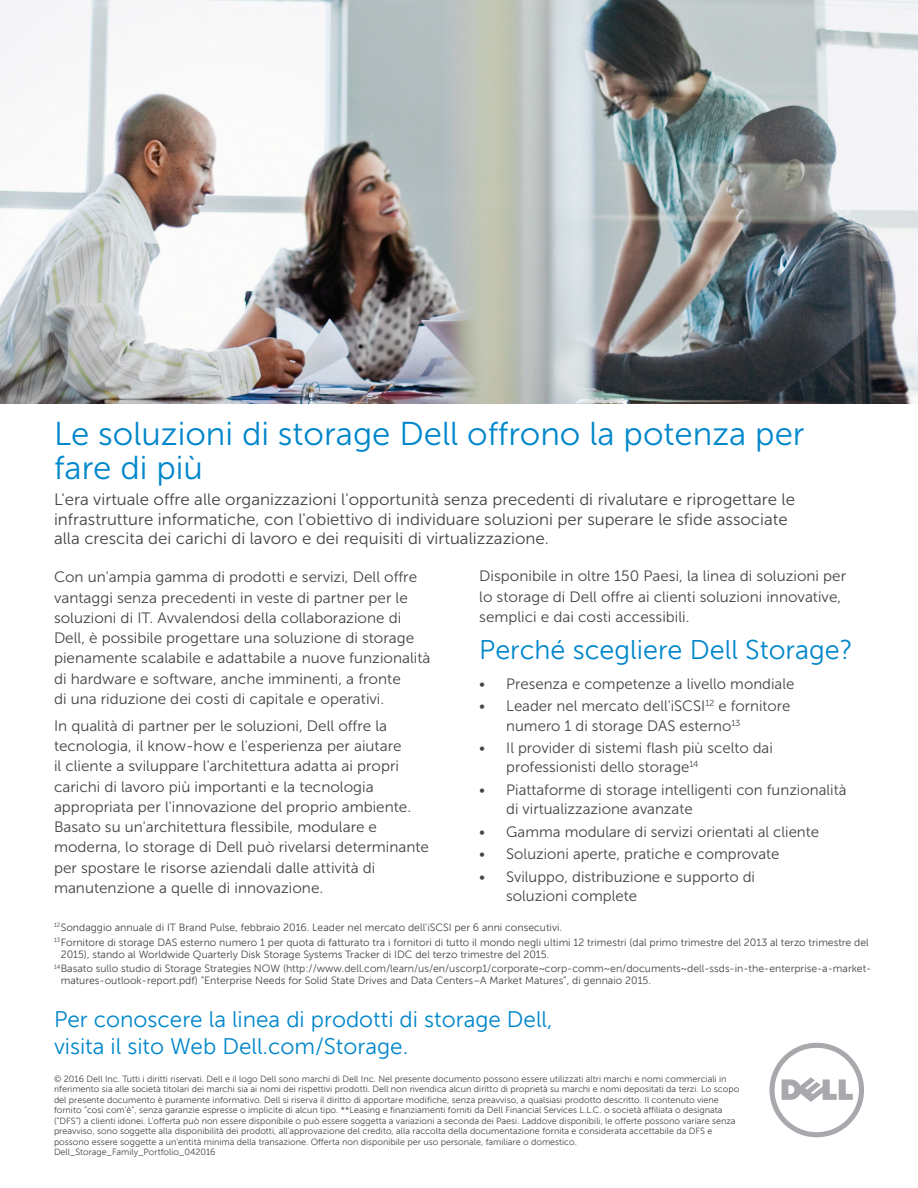
<style>
.page{position:relative;width:918px;height:1188px;background:#fff}
.page>*{position:absolute;margin:0;border:0;box-sizing:border-box;transform-origin:0 0}
.Section_Headers_1{font:33px/34.5px "Museo Sans For Dell 300";color:#0087cb}
.Header_Level_2{font:27px "Museo Sans For Dell";color:#0087cb}
.Call_to_action_Serif{font:22.5px/27px "Museo Sans For Dell";color:#0087cb}
.Paragraph_2{font:16.5px/19.5px "Museo Sans For Dell 300";color:#444}
.Paragraph_2-2{font:15px/20.2px "Museo Sans For Dell 300";color:#444}
.Footnote{font:10.5px/12px "Museo Sans For Dell";color:#444}
.Birdseed{font:9px/10.5px "Museo Sans For Dell";color:#444}
</style>
<div class="page">
<img style="left:0;top:0;width:918px;height:404px">
<svg style="left:770px;top:1043px;width:94px;height:94px"></svg>
<p class="Section_Headers_1" style="left:54px;top:416px;width:752px">Le soluzioni di storage Dell offrono la potenza per fare di più</p>
<p class="Paragraph_2" style="left:54px;top:490px;width:743px">L'era virtuale offre alle organizzazioni l'opportunità senza precedenti di rivalutare e riprogettare le infrastrutture informatiche, con l'obiettivo di individuare soluzioni per superare le sfide associate alla crescita dei carichi di lavoro e dei requisiti di virtualizzazione.</p>
<p class="Paragraph_2-2" style="left:479px;top:566px;width:368px">Disponibile in oltre 150 Paesi, la linea di soluzioni per lo storage di Dell offre ai clienti soluzioni innovative, semplici e dai costi accessibili.</p>
<p class="Header_Level_2" style="left:479px;top:636px;width:375px">Perché scegliere Dell Storage?</p>
<p class="Paragraph_2-2" style="left:479px;top:673px;width:317px">• Presenza e competenze a livello mondiale</p>
<p class="Paragraph_2-2" style="left:506px;top:696px;width:286px;line-height:19.5px;text-indent:-27px">• Leader nel mercato dell'iSCSI<sup>12</sup> e fornitore numero 1 di storage DAS esterno<sup>13</sup></p>
<p class="Paragraph_2-2" style="left:506px;top:738px;width:268px;line-height:19.5px;text-indent:-27px">• Il provider di sistemi flash più scelto dai professionisti dello storage<sup>14</sup></p>
<p class="Paragraph_2-2" style="left:506px;top:780px;width:342px;line-height:19.5px;text-indent:-27px">• Piattaforme di storage intelligenti con funzionalità di virtualizzazione avanzate</p>
<p class="Paragraph_2-2" style="left:479px;top:822px;width:341px">• Gamma modulare di servizi orientati al cliente</p>
<p class="Paragraph_2-2" style="left:479px;top:844px;width:302px">• Soluzioni aperte, pratiche e comprovate</p>
<p class="Paragraph_2-2" style="left:506px;top:867px;width:250px;line-height:19.5px;text-indent:-27px">• Sviluppo, distribuzione e supporto di soluzioni complete</p>
<p class="Footnote" style="left:54px;top:921px;width:510px"><sup>12</sup>Sondaggio annuale di IT Brand Pulse, febbraio 2016. Leader nel mercato dell'iSCSI per 6 anni consecutivi.</p>
<p class="Footnote" style="left:61px;top:936px;width:810px;text-indent:-7px"><sup>13</sup>Fornitore di storage DAS esterno numero 1 per quota di fatturato tra i fornitori di tutto il mondo negli ultimi 12 trimestri (dal primo trimestre del 2013 al terzo trimestre del<br>2015), stando al Worldwide Quarterly Disk Storage Systems Tracker di IDC del terzo trimestre del 2015.</p>
<p class="Footnote" style="left:61px;top:963px;width:812px;text-indent:-7px"><sup>14</sup>Basato sullo studio di Storage Strategies NOW (http://www.dell.com/learn/us/en/uscorp1/corporate~corp-comm~en/documents~dell-ssds-in-the-enterprise-a-market&shy;matures-outlook-report.pdf) “Enterprise Needs for Solid State Drives and Data Centers–A Market Matures”, di gennaio 2015.</p>
<p class="Paragraph_2-2" style="left:54px;top:567px;width:378px">Con un'ampia gamma di prodotti e servizi, Dell offre vantaggi senza precedenti in veste di partner per le soluzioni di IT. Avvalendosi della collaborazione di Dell, è possibile progettare una soluzione di storage pienamente scalabile e adattabile a nuove funzionalità di hardware e software, anche imminenti, a fronte<br>di una riduzione dei costi di capitale e operativi.</p>
<p class="Paragraph_2-2" style="left:54px;top:716px;width:377px">In qualità di partner per le soluzioni, Dell offre la tecnologia, il know-how e l'esperienza per aiutare<br>il cliente a sviluppare l'architettura adatta ai propri carichi di lavoro più importanti e la tecnologia appropriata per l'innovazione del proprio ambiente.<br>Basato su un'architettura flessibile, modulare e moderna, lo storage di Dell può rivelarsi determinante per spostare le risorse aziendali dalle attività di manutenzione a quelle di innovazione.</p>
<p class="Call_to_action_Serif" style="left:54px;top:1006px;width:500px">Per conoscere la linea di prodotti di storage Dell, visita il sito Web Dell.com/Storage.</p>
<p class="Birdseed" style="left:54px;top:1074px;width:687px">© 2016 Dell Inc. Tutti i diritti riservati. Dell e il logo Dell sono marchi di Dell Inc. Nel presente documento possono essere utilizzati altri marchi e nomi commerciali in riferimento sia alle società titolari dei marchi sia ai nomi dei rispettivi prodotti. Dell non rivendica alcun diritto di proprietà su marchi e nomi depositati da terzi. Lo scopo del presente documento è puramente informativo. Dell si riserva il diritto di apportare modifiche, senza preavviso, a qualsiasi prodotto descritto. Il contenuto viene fornito “così com'è”, senza garanzie espresse o implicite di alcun tipo. **Leasing e finanziamenti forniti da Dell Financial Services L.L.C. o società affiliata o designata (“DFS”) a clienti idonei. L'offerta può non essere disponibile o può essere soggetta a variazioni a seconda dei Paesi. Laddove disponibili, le offerte possono variare senza preavviso, sono soggette alla disponibilità dei prodotti, all'approvazione del credito, alla raccolta della documentazione fornita e considerata accettabile da DFS e possono essere soggette a un'entità minima della transazione. Offerta non disponibile per uso personale, familiare o domestico.</p>
<p class="Birdseed" style="left:54px;top:1147px;width:163px">Dell_Storage_Family_Portfolio_042016</p>
</div>
